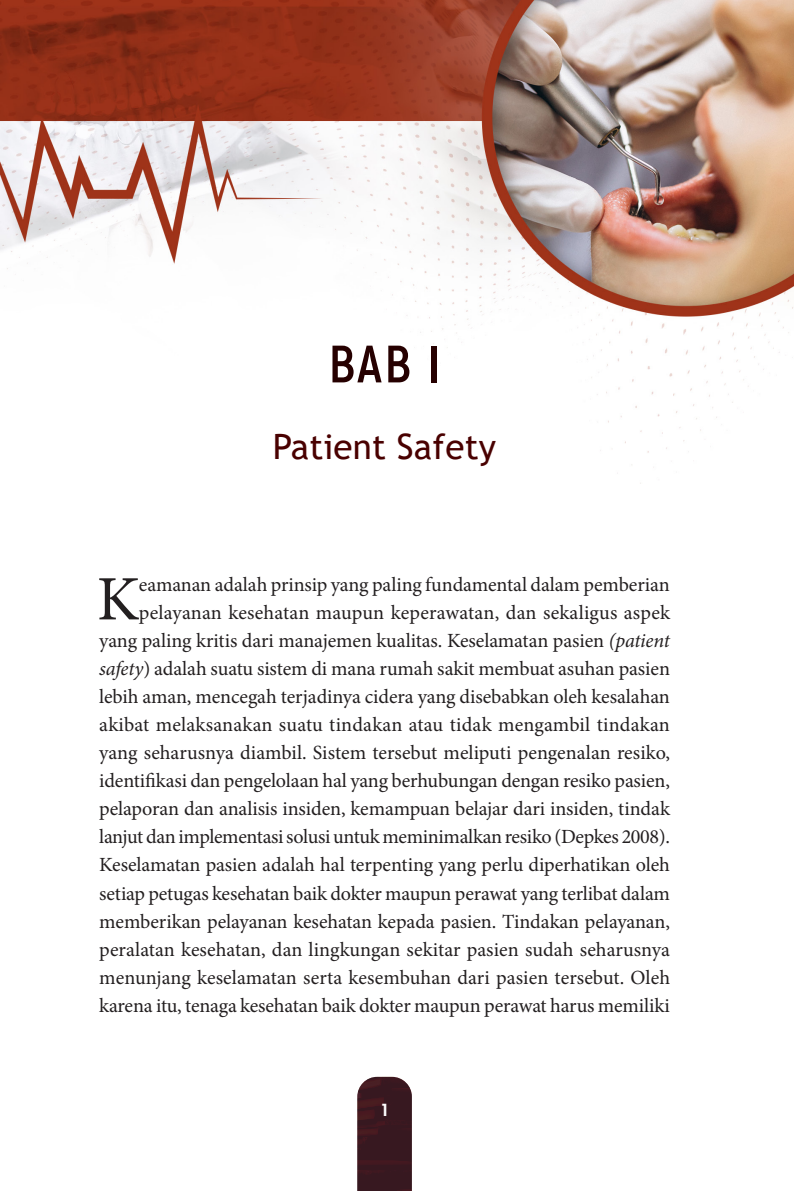
<style>
.page{position:relative;width:794px;height:1191px;background:#fff}
.page>*{position:absolute;margin:0;border:0;box-sizing:border-box;transform-origin:0 0}
.Isi_0_Pertama{font:63.18px "Minion Pro";color:#231f20}
.Bab_Nomor{font:700 52.5px "Akrobat";color:#260000}
.Nama_Bab{font:35px "Trebuchet MS";letter-spacing:.005em;color:#490000}
.Isi_0_Pertama-2{font:20.12px/28px "Minion Pro";letter-spacing:-.005em;color:#231f20;text-align:right}
.t1{font:700 17.5px "Antartida";color:#fff}
.s1{font-style:italic}
</style>
<div class="page">
<img style="left:0;top:0;width:794px;height:484px">
<img style="left:357px;top:1076px;width:55px;height:115px">
<p class="Bab_Nomor" style="left:329px;top:331px;width:113px">BAB I</p>
<p class="Nama_Bab" style="left:273px;top:425px;width:225px">Patient Safety</p>
<p class="Isi_0_Pertama-2" style="left:99px;top:571px;width:572px">eamanan adalah prinsip yang paling fundamental dalam pemberian pelayanan kesehatan maupun keperawatan, dan sekaligus aspek yang paling kritis dari manajemen kualitas. Keselamatan pasien <span class="s1">(patient safety</span>) adalah suatu sistem di mana rumah sakit membuat asuhan pasien lebih aman, mencegah terjadinya cidera yang disebabkan oleh kesalahan akibat melaksanakan suatu tindakan atau tidak mengambil tindakan yang seharusnya diambil. Sistem tersebut meliputi pengenalan resiko, identifikasi dan pengelolaan hal yang berhubungan dengan resiko pasien, pelaporan dan analisis insiden, kemampuan belajar dari insiden, tindak lanjut dan implementasi solusi untuk meminimalkan resiko (Depkes 2008).<br>Keselamatan pasien adalah hal terpenting yang perlu diperhatikan oleh setiap petugas kesehatan baik dokter maupun perawat yang terlibat dalam memberikan pelayanan kesehatan kepada pasien. Tindakan pelayanan, peralatan kesehatan, dan lingkungan sekitar pasien sudah seharusnya menunjang keselamatan serta kesembuhan dari pasien tersebut. Oleh karena itu, tenaga kesehatan baik dokter maupun perawat harus memiliki</p>
<p class="Isi_0_Pertama" style="left:97px;top:557px;width:44px">K</p>
<p class="t1" style="left:382px;top:1100px;width:7px">1</p>
</div>
